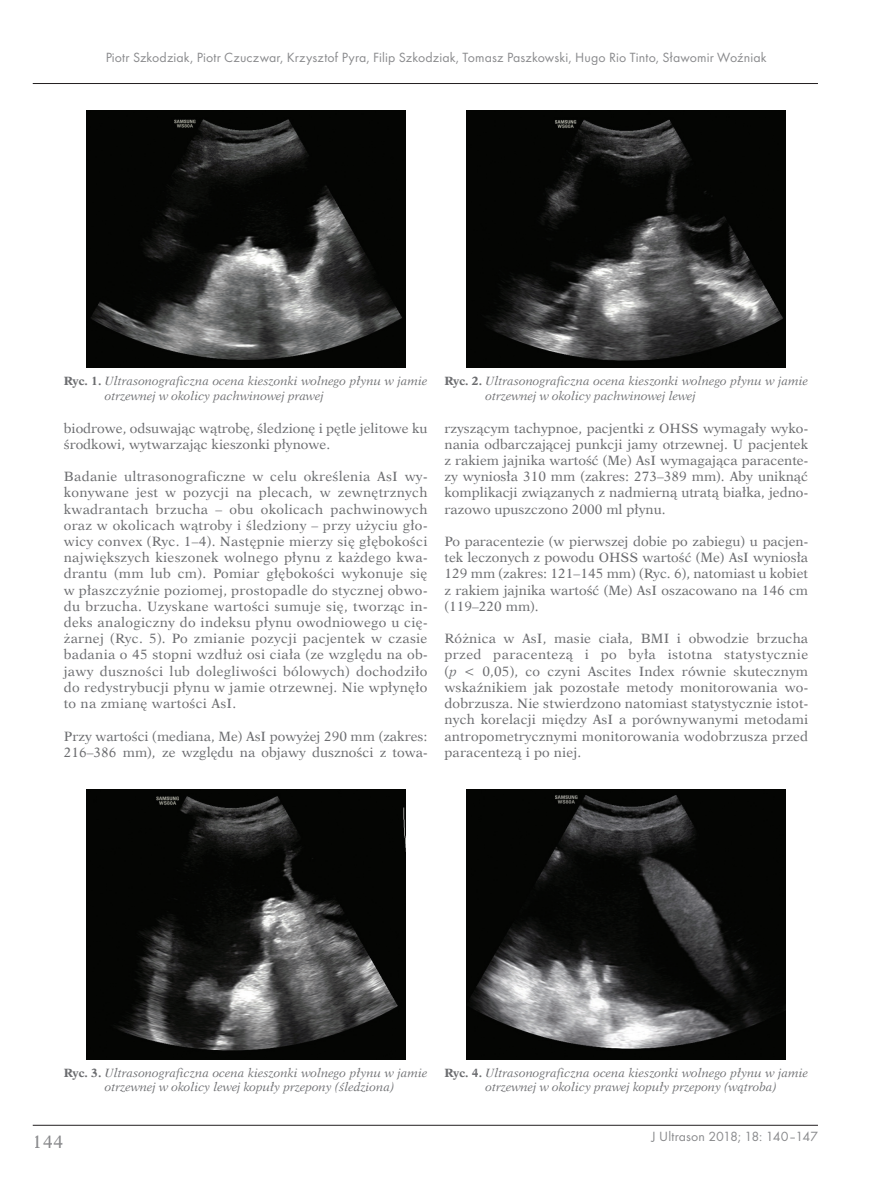
<style>
.page{position:relative;width:872px;height:1191px;background:#fff}
.page>*{position:absolute;margin:0;border:0;box-sizing:border-box;transform-origin:0 0}
.t1{font:18px "Dutch 823 EU Normal";color:#6c6d70}
.t2{font:13.8px "Futura TCE";letter-spacing:.01em;color:#6c6d70}
.t3{font:13.5px/16.2px "Dutch 823 EU Normal";color:#6c6d70;text-align:justify}
.t4{font:12px/14.4px "Dutch 823 EU Italic";color:#6c6d70}
.s1{font-family:"Dutch 823 EU Bold"}
.s2{font-family:"Dutch 823 EU Italic"}
</style>
<div class="page">
<hr style="left:33px;top:1125px;width:785px;height:1px;background:#231f20">
<hr style="left:33px;top:83px;width:785px;height:1px;background:#231f20">
<img style="left:86px;top:110px;width:319px;height:258px">
<img style="left:86px;top:789px;width:319px;height:270px">
<img style="left:467px;top:110px;width:319px;height:258px">
<img style="left:467px;top:789px;width:319px;height:270px">
<p class="t2" style="left:105px;top:49px;width:662px">Piotr Szkodziak, Piotr Czuczwar, Krzysztof Pyra, Filip Szkodziak, Tomasz Paszkowski, Hugo Rio Tinto, Sławomir Woźniak</p>
<p class="t4" style="left:105px;top:374px;width:324px;text-indent:-41px"><span class="s1">Ryc. 1.</span> Ultrasonograficzna ocena kieszonki wolnego płynu w jamie otrzewnej w okolicy pachwinowej prawej</p>
<p class="t3" style="left:64px;top:420px;width:365px">biodrowe, odsuwając wątrobę, śledzionę i pętle jelitowe ku środkowi, wytwarzając kieszonki płynowe.</p>
<p class="t3" style="left:64px;top:468px;width:365px">Badanie ultrasonograficzne w celu określenia AsI wy&shy;konywane jest w pozycji na plecach, w zewnętrznych kwadrantach brzucha – obu okolicach pachwinowych oraz w okolicach wątroby i śledziony – przy użyciu gło&shy;wicy convex (Ryc. 1–4). Następnie mierzy się głębokości największych kieszonek wolnego płynu z każdego kwa&shy;drantu (mm lub cm). Pomiar głębokości wykonuje się w płaszczyźnie poziomej, prostopadle do stycznej obwo&shy;du brzucha. Uzyskane wartości sumuje się, tworząc in&shy;deks analogiczny do indeksu płynu owodniowego u cię&shy;żarnej (Ryc. 5). Po zmianie pozycji pacjentek w czasie badania o 45 stopni wzdłuż osi ciała (ze względu na ob&shy;jawy duszności lub dolegliwości bólowych) dochodziło do redystrybucji płynu w jamie otrzewnej. Nie wpłynęło to na zmianę wartości AsI.</p>
<p class="t3" style="left:64px;top:728px;width:365px">Przy wartości (mediana, Me) AsI powyżej 290 mm (zakres:<br>216–386 mm), ze względu na objawy duszności z towa-</p>
<p class="t4" style="left:485px;top:374px;width:324px;text-indent:-41px"><span class="s1">Ryc. 2.</span> Ultrasonograficzna ocena kieszonki wolnego płynu w jamie otrzewnej w okolicy pachwinowej lewej</p>
<p class="t3" style="left:444px;top:420px;width:365px">rzyszącym tachypnoe, pacjentki z OHSS wymagały wyko&shy;nania odbarczającej punkcji jamy otrzewnej. U pacjentek z rakiem jajnika wartość (Me) AsI wymagająca paracente&shy;zy wyniosła 310 mm (zakres: 273–389 mm). Aby uniknąć komplikacji związanych z nadmierną utratą białka, jedno&shy;razowo upuszczono 2000 ml płynu.</p>
<p class="t3" style="left:444px;top:533px;width:365px">Po paracentezie (w pierwszej dobie po zabiegu) u pacjen&shy;tek leczonych z powodu OHSS wartość (Me) AsI wyniosła 129 mm (zakres: 121–145 mm) (Ryc. 6), natomiast u kobiet z rakiem jajnika wartość (Me) AsI oszacowano na 146 cm (119–220 mm).</p>
<p class="t3" style="left:444px;top:630px;width:365px">Różnica w AsI, masie ciała, BMI i obwodzie brzucha przed paracentezą i po była istotna statystycznie (<span class="s2">p</span> &lt; 0,05), co czyni Ascites Index równie skutecznym wskaźnikiem jak pozostałe metody monitorowania wo&shy;dobrzusza. Nie stwierdzono natomiast statystycznie istot&shy;nych korelacji między AsI a porównywanymi metodami antropometrycznymi monitorowania wodobrzusza przed paracentezą i po niej.</p>
<p class="t4" style="left:105px;top:1065px;width:324px;text-indent:-41px"><span class="s1">Ryc. 3.</span> Ultrasonograficzna ocena kieszonki wolnego płynu w jamie otrzewnej w okolicy lewej kopuły przepony (śledziona)</p>
<p class="t4" style="left:485px;top:1065px;width:324px;text-indent:-41px"><span class="s1">Ryc. 4.</span> Ultrasonograficzna ocena kieszonki wolnego płynu w jamie otrzewnej w okolicy prawej kopuły przepony (wątroba)</p>
<h1 class="t1" style="left:33px;top:1131px;width:32px">144</h1>
<p class="t2" style="left:651px;top:1128px;width:168px">J Ultrason 2018; 18: 140–147</p>
</div>
